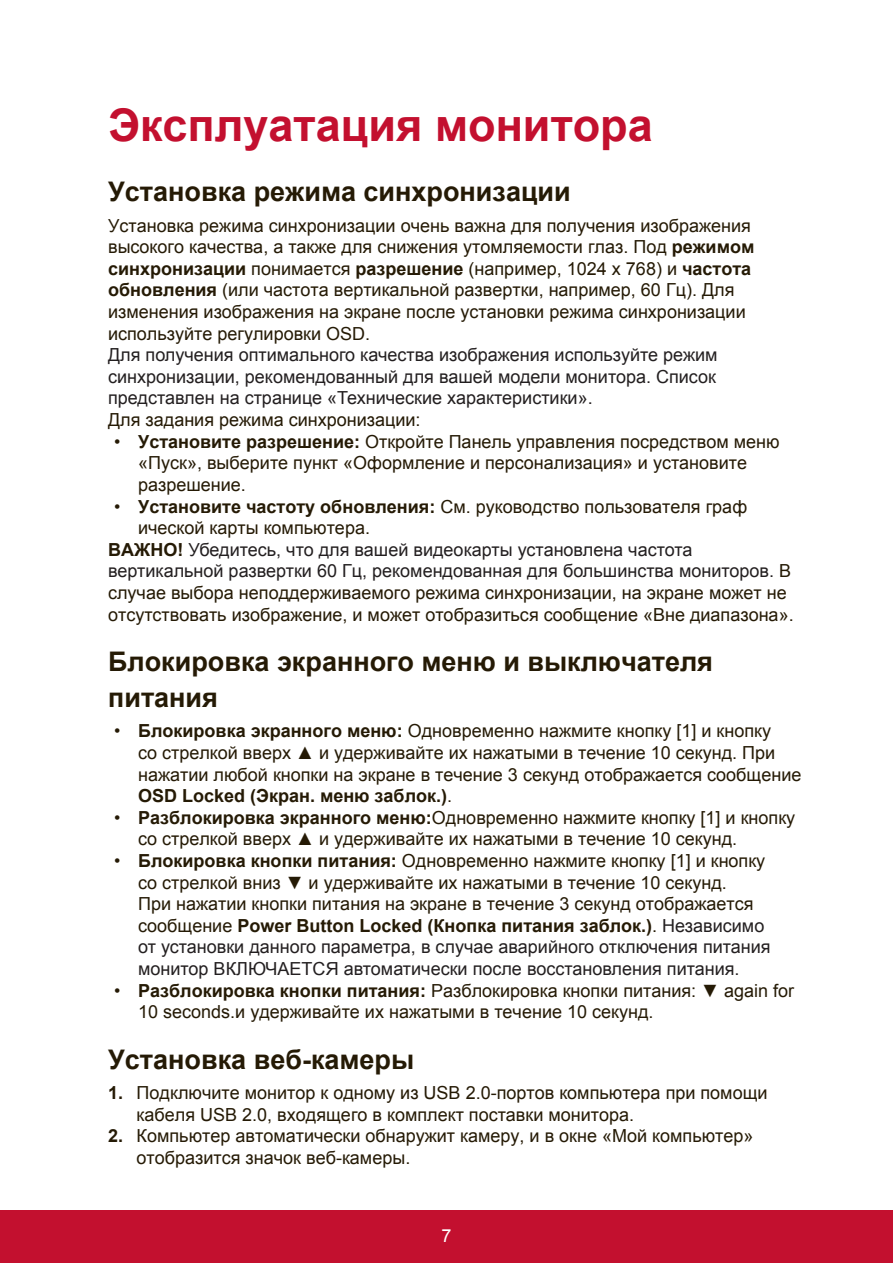
<style>
.page{position:relative;width:893px;height:1263px;background:#fff}
.page>*{position:absolute;margin:0;border:0;box-sizing:border-box;transform-origin:0 0}
.t1{font:700 45px "Arial";color:#c3102f}
.t2{font:700 27px/35.8px "Arial";color:#251a05}
.t3{font:18px/21.6px "Arial";color:#251a05}
.t4{font:18px/21.6px "Arial";color:#231f20;text-align:justify}
.t5{font:18px "Arial";color:#fff}
.s1{font-weight:700}
.s2{font-weight:700;color:#251a05}
.s3{color:#251a05}
.s4{color:#231f20}
</style>
<div class="page">
<div style="left:0;top:1210px;width:892px;height:53px;background:#c3102f"></div>
<h1 class="t1" style="left:108px;top:95px;width:546px">Эксплуатация монитора</h1>
<h2 class="t2" style="left:108px;top:174px;width:464px">Установка режима синхронизации</h2>
<p class="t3" style="left:108px;top:215px;width:647px">Установка режима синхронизации очень важна для получения изображения высокого качества, а также для снижения утомляемости глаз. Под <span class="s1">режимом синхронизации</span> понимается <span class="s1">разрешение</span> (например, 1024 x 768) и <span class="s1">частота обновления</span> (или частота вертикальной развертки, например, 60 Гц). Для изменения изображения на экране после установки режима синхронизации используйте регулировки OSD.</p>
<p class="t4" style="left:108px;top:344px;width:610px">Для получения оптимального качества изображения используйте режим синхронизации, рекомендованный для вашей модели монитора. Список представлен на странице «Технические характеристики».</p>
<p class="t3" style="left:108px;top:409px;width:314px">Для задания режима синхронизации:</p>
<p class="t3" style="left:138px;top:431px;width:642px;text-indent:-24px">• <span class="s1">Установите разрешение:</span> Откройте Панель управления посредством меню «Пуск», выберите пункт «Оформление и персонализация» и установите разрешение.</p>
<p class="t3" style="left:114px;top:495px;width:634px">• <span class="s1">Установите частоту обновления:</span> См. руководство пользователя граф</p>
<p class="t3" style="left:138px;top:517px;width:233px">ической карты компьютера.</p>
<p class="t4" style="left:108px;top:539px;width:585px"><span class="s2">ВАЖНО!</span> Убедитесь, что для вашей видеокарты установлена частота</p>
<p class="t4" style="left:108px;top:560px;width:684px">вертикальной развертки 60 Гц, рекомендованная для большинства мониторов. <span class="s3">В</span></p>
<p class="t3" style="left:108px;top:582px;width:679px">случае выбора неподдерживаемого режима синхронизации, на экране может не</p>
<p class="t3" style="left:108px;top:603px;width:686px">отсутствовать изображение, и может отобразиться сообщение «Вне диапазона».</p>
<h2 class="t2" style="left:108px;top:644px;width:606px">Блокировка экранного меню и выключателя питания</h2>
<p class="t3" style="left:138px;top:720px;width:664px;text-indent:-24px">• <span class="s1">Блокировка экранного меню:</span> Одновременно нажмите кнопку [1] и кнопку<br>со стрелкой вверх ▲ и удерживайте их нажатыми в течение 10 секунд. При нажатии любой кнопки на экране в течение 3 секунд отображается сообщение <span class="s1">OSD Locked (Экран. меню заблок.)</span>.</p>
<p class="t3" style="left:138px;top:807px;width:658px;text-indent:-24px">• <span class="s1">Разблокировка экранного меню:</span>Одновременно нажмите кнопку [1] и кнопку со стрелкой вверх ▲ и удерживайте их нажатыми в течение 10 секунд.</p>
<p class="t3" style="left:138px;top:850px;width:633px;text-indent:-24px">• <span class="s1">Блокировка кнопки питания:</span> Одновременно нажмите кнопку [1] и кнопку со стрелкой вниз ▼ и удерживайте их нажатыми в течение 10 секунд.<br>При нажатии кнопки питания на экране в течение 3 секунд отображается сообщение <span class="s1">Power Button Locked (Кнопка питания заблок.)</span>. <span class="s4">Независимо от установки данного параметра, в случае аварийного отключения питания монитор ВКЛЮЧАЕТСЯ автоматически после восстановления питания.</span></p>
<p class="t3" style="left:138px;top:979px;width:657px;text-indent:-24px">• <span class="s1">Разблокировка кнопки питания:</span> Разблокировка кнопки питания: ▼ again for<br>10 seconds.и удерживайте их нажатыми в течение 10 секунд.</p>
<h2 class="t2" style="left:108px;top:1042px;width:307px">Установка веб-камеры</h2>
<p class="t3" style="left:136px;top:1082px;width:632px;text-indent:-28px"><span class="s1">1.</span> Подключите монитор к одному из USB 2.0-портов компьютера при помощи кабеля USB 2.0, входящего в комплект поставки монитора.</p>
<p class="t3" style="left:136px;top:1125px;width:618px;text-indent:-28px"><span class="s1">2.</span> Компьютер автоматически обнаружит камеру, и в окне «Мой компьютер» отобразится значок веб-камеры.</p>
<p class="t5" style="left:441px;top:1223px;width:12px">7</p>
</div>
